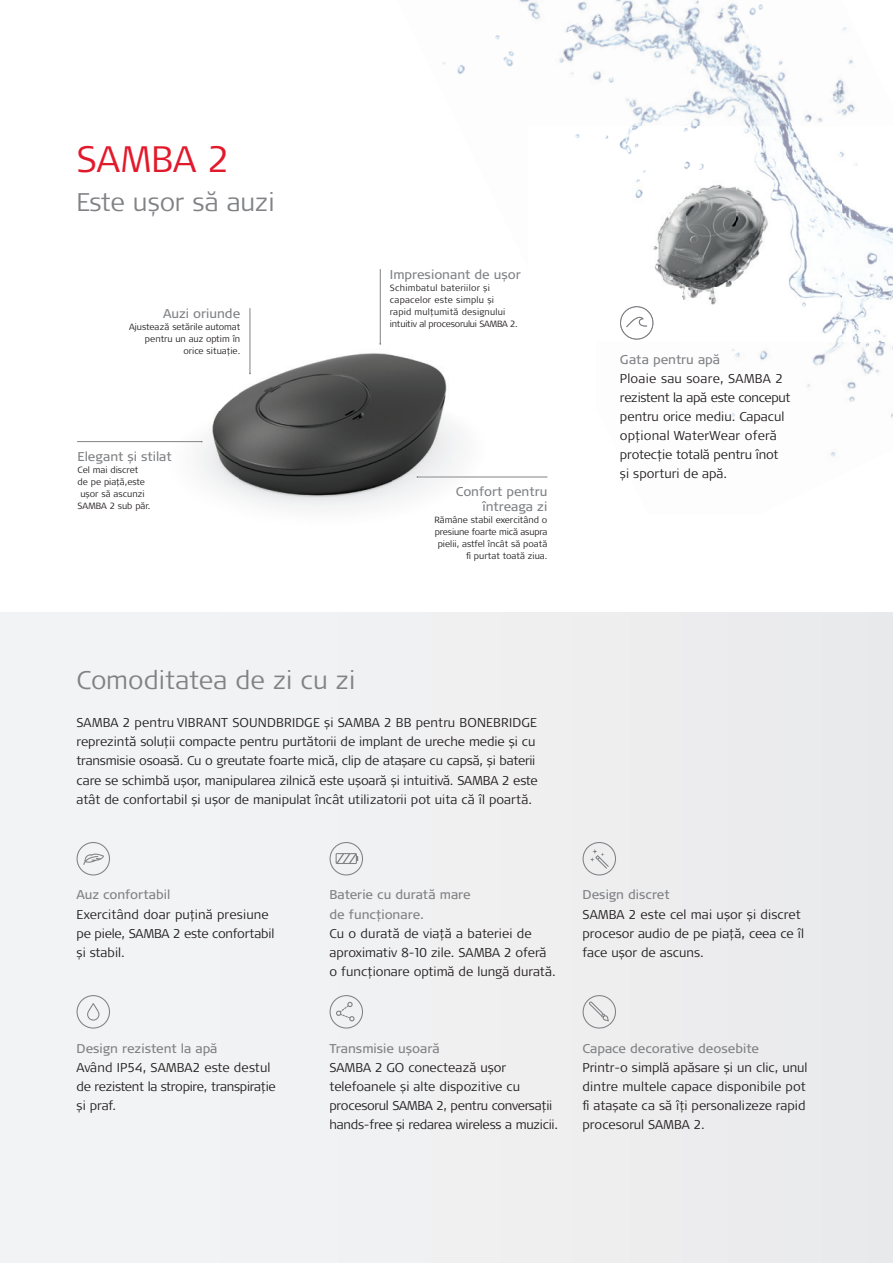
<style>
.page{position:relative;width:893px;height:1263px;background:#fff}
.page>*{position:absolute;margin:0;border:0;box-sizing:border-box;transform-origin:0 0}
.t1{font:300 36.75px "Signa Pro";color:#e2192b}
.t2{font:300 25.5px "Signa Pro";color:#808285}
.t3{font:300 12.75px/19.2px "Signa Pro";color:#231f20}
.t4{font:12.75px/19.2px "Signa Pro";color:#808285}
.t5{font:300 12.75px/19.2px "Signa Pro";letter-spacing:-.02em;color:#231f20}
.t6{font:300 9px/12px "Signa Pro";color:#231f20;text-align:right}
.t7{font:300 9px/12px "Signa Pro";letter-spacing:.02em;color:#231f20}
</style>
<div class="page">
<img style="left:87px;top:353px;width:372px;height:156px">
<div style="left:0;top:612px;width:893px;height:651px;background:#f0f0f1"></div>
<svg style="left:77px;top:842px;width:33px;height:33px"></svg>
<svg style="left:330px;top:842px;width:33px;height:33px"></svg>
<svg style="left:583px;top:842px;width:33px;height:33px"></svg>
<svg style="left:77px;top:995px;width:33px;height:33px"></svg>
<svg style="left:330px;top:995px;width:33px;height:33px"></svg>
<svg style="left:582px;top:995px;width:34px;height:34px"></svg>
<hr style="left:417px;top:476px;width:130px;height:2px;background:#fff">
<hr style="left:417px;top:477px;width:130px;height:1px;background:#808285">
<hr style="left:77px;top:441px;width:125px;height:1px;background:#808285">
<hr style="left:380px;top:269px;width:1px;height:75px;background:#808285">
<hr style="left:249px;top:308px;width:2px;height:65px;background:#fff">
<hr style="left:250px;top:308px;width:1px;height:65px;background:#808285">
<img style="left:879px;top:341px;width:14px;height:77px">
<img style="left:740px;top:341px;width:139px;height:116px">
<img style="left:731px;top:341px;width:30px;height:78px">
<img style="left:804px;top:59px;width:51px;height:64px">
<img style="left:681px;top:52px;width:111px;height:74px">
<img style="left:570px;top:49px;width:111px;height:77px">
<img style="left:734px;top:4px;width:112px;height:51px">
<img style="left:457px;top:35px;width:113px;height:39px">
<img style="left:622px;top:0;width:130px;height:52px">
<img style="left:509px;top:0;width:124px;height:49px">
<svg style="left:509px;top:0;width:6px;height:3px"></svg>
<img style="left:575px;top:126px;width:266px;height:162px">
<img style="left:841px;top:152px;width:52px;height:189px">
<img style="left:653px;top:288px;width:188px;height:53px">
<img style="left:575px;top:269px;width:21px;height:19px">
<img style="left:620px;top:306px;width:33px;height:34px">
<img style="left:626px;top:317px;width:21px;height:10px">
<h1 class="t1" style="left:77px;top:134px;width:154px">SAMBA 2</h1>
<h2 class="t2" style="left:77px;top:184px;width:200px">Este ușor să auzi</h2>
<p class="t4" style="left:163px;top:303px;width:79px">Auzi oriunde</p>
<p class="t6" style="left:129px;top:320px;width:113px">Ajustează setările automat pentru un auz optim în orice situație.</p>
<p class="t4" style="left:78px;top:446px;width:96px">Elegant și stilat</p>
<p class="t6" style="left:78px;top:463px;width:62px">Cel mai discret</p>
<p class="t6" style="left:78px;top:475px;width:69px">de pe piață,este</p>
<p class="t6" style="left:80px;top:487px;width:66px">ușor să ascunzi</p>
<p class="t6" style="left:78px;top:499px;width:74px">SAMBA 2 sub păr.</p>
<p class="t4" style="left:390px;top:264px;width:132px">Impresionant de ușor</p>
<p class="t7" style="left:390px;top:281px;width:129px">Schimbatul bateriilor și capacelor este simplu și rapid mulțumită designului intuitiv al procesorului SAMBA 2.</p>
<p class="t4" style="left:456px;top:483px;width:93px;line-height:15px;text-align:right">Confort pentru întreaga zi</p>
<p class="t6" style="left:434px;top:513px;width:114px">Rămâne stabil exercitând o presiune foarte mică asupra pielii, astfel încât să poată fi purtat toată ziua.</p>
<p class="t4" style="left:620px;top:349px;width:102px">Gata pentru apă</p>
<p class="t3" style="left:620px;top:368px;width:172px">Ploaie sau soare, SAMBA 2 rezistent la apă este conceput pentru orice mediu. Capacul opțional WaterWear oferă protecție totală pentru înot și sporturi de apă.</p>
<h2 class="t2" style="left:77px;top:662px;width:280px">Comoditatea de zi cu zi</h2>
<p class="t3" style="left:77px;top:712px;width:463px">SAMBA 2 pentru VIBRANT SOUNDBRIDGE și SAMBA 2 BB pentru BONEBRIDGE reprezintă soluții compacte pentru purtătorii de implant de ureche medie și cu transmisie osoasă. Cu o greutate foarte mică, clip de atașare cu capsă, și baterii care se schimbă ușor, manipularea zilnică este ușoară și intuitivă. SAMBA 2 este atât de confortabil și ușor de manipulat încât utilizatorii pot uita că îl poartă.</p>
<p class="t4" style="left:77px;top:885px;width:95px">Auz confortabil</p>
<p class="t3" style="left:77px;top:904px;width:199px">Exercitând doar puțină presiune pe piele, SAMBA 2 este confortabil și stabil.</p>
<p class="t4" style="left:77px;top:1038px;width:143px">Design rezistent la apă</p>
<p class="t5" style="left:77px;top:1057px;width:201px">Având IP54, SAMBA2 este destul de rezistent la stropire, transpirație și praf.</p>
<p class="t4" style="left:330px;top:885px;width:143px">Baterie cu durată mare de funcționare.</p>
<p class="t3" style="left:330px;top:923px;width:228px">Cu o durată de viață a bateriei de aproximativ 8-10 zile. SAMBA 2 oferă o funcționare optimă de lungă durată.</p>
<p class="t4" style="left:330px;top:1038px;width:112px">Transmisie ușoară</p>
<p class="t3" style="left:330px;top:1057px;width:230px">SAMBA 2 GO conectează ușor telefoanele și alte dispozitive cu procesorul SAMBA 2, pentru conversații hands-free și redarea wireless a muzicii.</p>
<p class="t4" style="left:583px;top:885px;width:88px">Design discret</p>
<p class="t3" style="left:583px;top:904px;width:223px">SAMBA 2 este cel mai ușor și discret procesor audio de pe piață, ceea ce îl face ușor de ascuns.</p>
<p class="t4" style="left:583px;top:1038px;width:178px">Capace decorative deosebite</p>
<p class="t3" style="left:583px;top:1057px;width:227px">Printr-o simplă apăsare și un clic, unul dintre multele capace disponibile pot fi atașate ca să îți personalizeze rapid procesorul SAMBA 2.</p>
</div>
